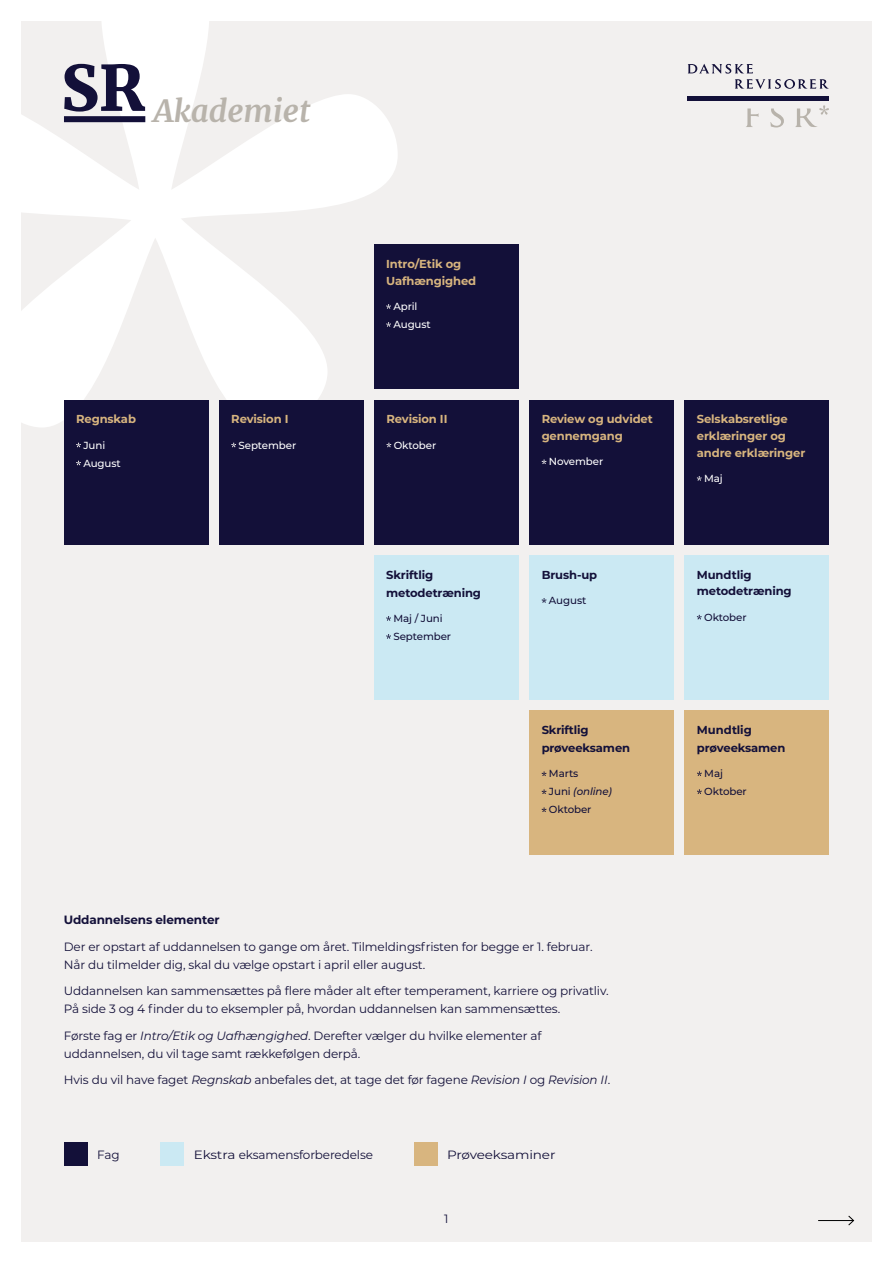
<style>
.page{position:relative;width:893px;height:1263px;background:#fff}
.page>*{position:absolute;margin:0;border:0;box-sizing:border-box;transform-origin:0 0}
.t1{font:italic 700 30.9px "Merriweather";color:#b8b3ab}
.t2{font:12px/18px "Montserrat";letter-spacing:-.01em;color:#131039}
.t3{font:12px "Montserrat";letter-spacing:-.01em;color:#131039;scale:1.13 1}
.t4{font:700 12px "Montserrat";letter-spacing:-.01em;color:#131039}
.t5{font:700 11.55px/16.6px "Montserrat";letter-spacing:-.01em;color:#d8b57f}
.t6{font:700 11.55px/18px "Montserrat";letter-spacing:-.01em;color:#131039}
.t7{font:500 10.35px/18px "Montserrat";letter-spacing:-.01em;color:#131039}
.t8{font:500 10.35px/18px "Montserrat";letter-spacing:-.01em;color:#fff}
.s1{font-style:italic}
</style>
<div class="page">
<div style="left:21px;top:21px;width:851px;height:1221px;background:#f2f0ef"></div>
<svg style="left:21px;top:21px;width:377px;height:406px"></svg>
<div style="left:64px;top:116px;width:81px;height:6px;background:#131039"></div>
<div style="left:688px;top:96px;width:141px;height:5px;background:#131039"></div>
<svg style="left:688px;top:64px;width:141px;height:25px"></svg>
<svg style="left:746px;top:105px;width:83px;height:22px"></svg>
<div style="left:64px;top:1142px;width:24px;height:24px;background:#131039"></div>
<div style="left:160px;top:1142px;width:24px;height:24px;background:#cbe9f3"></div>
<div style="left:414px;top:1142px;width:24px;height:24px;background:#d8b57f"></div>
<div style="left:685px;top:710px;width:144px;height:145px;background:#d8b57f"></div>
<svg style="left:697px;top:771px;width:5px;height:5px"></svg>
<svg style="left:697px;top:789px;width:5px;height:5px"></svg>
<div style="left:529px;top:710px;width:145px;height:145px;background:#d8b57f"></div>
<svg style="left:542px;top:771px;width:4px;height:5px"></svg>
<svg style="left:542px;top:789px;width:4px;height:5px"></svg>
<svg style="left:542px;top:807px;width:4px;height:5px"></svg>
<div style="left:684px;top:555px;width:145px;height:145px;background:#cbe9f3"></div>
<svg style="left:697px;top:615px;width:5px;height:4px"></svg>
<div style="left:374px;top:555px;width:144px;height:145px;background:#cbe9f3"></div>
<svg style="left:386px;top:616px;width:5px;height:5px"></svg>
<svg style="left:386px;top:634px;width:5px;height:5px"></svg>
<div style="left:374px;top:244px;width:144px;height:145px;background:#131039"></div>
<svg style="left:386px;top:304px;width:5px;height:5px"></svg>
<svg style="left:386px;top:322px;width:5px;height:5px"></svg>
<div style="left:64px;top:400px;width:144px;height:144px;background:#131039"></div>
<svg style="left:76px;top:443px;width:5px;height:4px"></svg>
<svg style="left:76px;top:461px;width:5px;height:4px"></svg>
<div style="left:219px;top:400px;width:145px;height:144px;background:#131039"></div>
<svg style="left:231px;top:443px;width:5px;height:4px"></svg>
<div style="left:374px;top:400px;width:145px;height:144px;background:#131039"></div>
<svg style="left:386px;top:443px;width:5px;height:4px"></svg>
<div style="left:529px;top:400px;width:145px;height:144px;background:#131039"></div>
<svg style="left:542px;top:459px;width:4px;height:5px"></svg>
<div style="left:684px;top:400px;width:145px;height:144px;background:#131039"></div>
<svg style="left:697px;top:476px;width:5px;height:5px"></svg>
<div style="left:529px;top:555px;width:145px;height:145px;background:#cbe9f3"></div>
<svg style="left:542px;top:598px;width:4px;height:5px"></svg>
<hr style="left:818px;top:1220px;width:35px;height:1px;background:#000">
<svg style="left:848px;top:1215px;width:6px;height:11px"></svg>
<h1 class="t1" style="left:61px;top:90px;width:251px"><sup>SR</sup> Akademiet</h1>
<p class="t5" style="left:76px;top:410px;width:61px">Regnskab</p>
<p class="t8" style="left:83px;top:435px;width:39px">Juni<br>August</p>
<p class="t5" style="left:231px;top:410px;width:59px">Revision I</p>
<p class="t8" style="left:239px;top:435px;width:59px">September</p>
<p class="t5" style="left:386px;top:255px;width:92px">Intro/Etik og<br>Uafhængighed</p>
<p class="t8" style="left:393px;top:297px;width:39px">April<br>August</p>
<p class="t5" style="left:386px;top:410px;width:62px">Revision II</p>
<p class="t8" style="left:394px;top:435px;width:44px">Oktober</p>
<p class="t6" style="left:386px;top:565px;width:96px">Skriftlig metodetræning</p>
<p class="t7" style="left:393px;top:609px;width:59px">Maj / Juni<br>September</p>
<p class="t5" style="left:542px;top:410px;width:113px">Review og udvidet gennemgang</p>
<p class="t8" style="left:549px;top:452px;width:56px">November</p>
<p class="t6" style="left:542px;top:565px;width:57px">Brush-up</p>
<p class="t7" style="left:549px;top:591px;width:39px">August</p>
<p class="t6" style="left:542px;top:720px;width:90px">Skriftlig prøveeksamen</p>
<p class="t7" style="left:549px;top:764px;width:65px">Marts<br>Juni <span class="s1">(online)<br></span>Oktober</p>
<p class="t4" style="left:64px;top:911px;width:157px">Uddannelsens elementer</p>
<p class="t2" style="left:64px;top:937px;width:530px">Der er opstart af uddannelsen to gange om året. Tilmeldingsfristen for begge er 1. februar.<br>Når du tilmelder dig, skal du vælge opstart i april eller august.</p>
<p class="t2" style="left:64px;top:981px;width:546px">Uddannelsen kan sammensættes på flere måder alt efter temperament, karriere og privatliv.<br>På side 3 og 4 finder du to eksempler på, hvordan uddannelsen kan sammensættes.</p>
<p class="t2" style="left:64px;top:1026px;width:479px">Første fag er <span class="s1">Intro/Etik og Uafhængighed</span>. Derefter vælger du hvilke elementer af uddannelsen, du vil tage samt rækkefølgen derpå.</p>
<p class="t2" style="left:64px;top:1070px;width:548px">Hvis du vil have faget <span class="s1">Regnskab</span> anbefales det, at tage det før fagene <span class="s1">Revision I</span> og <span class="s1">Revision II</span>.</p>
<p class="t2" style="left:97px;top:1145px;width:24px">Fag</p>
<p class="t3" style="left:194px;top:1147px;width:160px">Ekstra eksamensforberedelse</p>
<p class="t3" style="left:447px;top:1147px;width:97px">Prøveeksaminer</p>
<p class="t2" style="left:444px;top:1209px;width:6px">1</p>
<p class="t5" style="left:697px;top:410px;width:110px">Selskabsretlige erklæringer og andre erklæringer</p>
<p class="t8" style="left:704px;top:469px;width:20px">Maj</p>
<p class="t6" style="left:697px;top:566px;width:96px;line-height:16.6px">Mundtlig metodetræning</p>
<p class="t7" style="left:704px;top:608px;width:44px">Oktober</p>
<p class="t6" style="left:697px;top:720px;width:90px">Mundtlig prøveeksamen</p>
<p class="t7" style="left:704px;top:764px;width:44px">Maj<br>Oktober</p>
</div>
